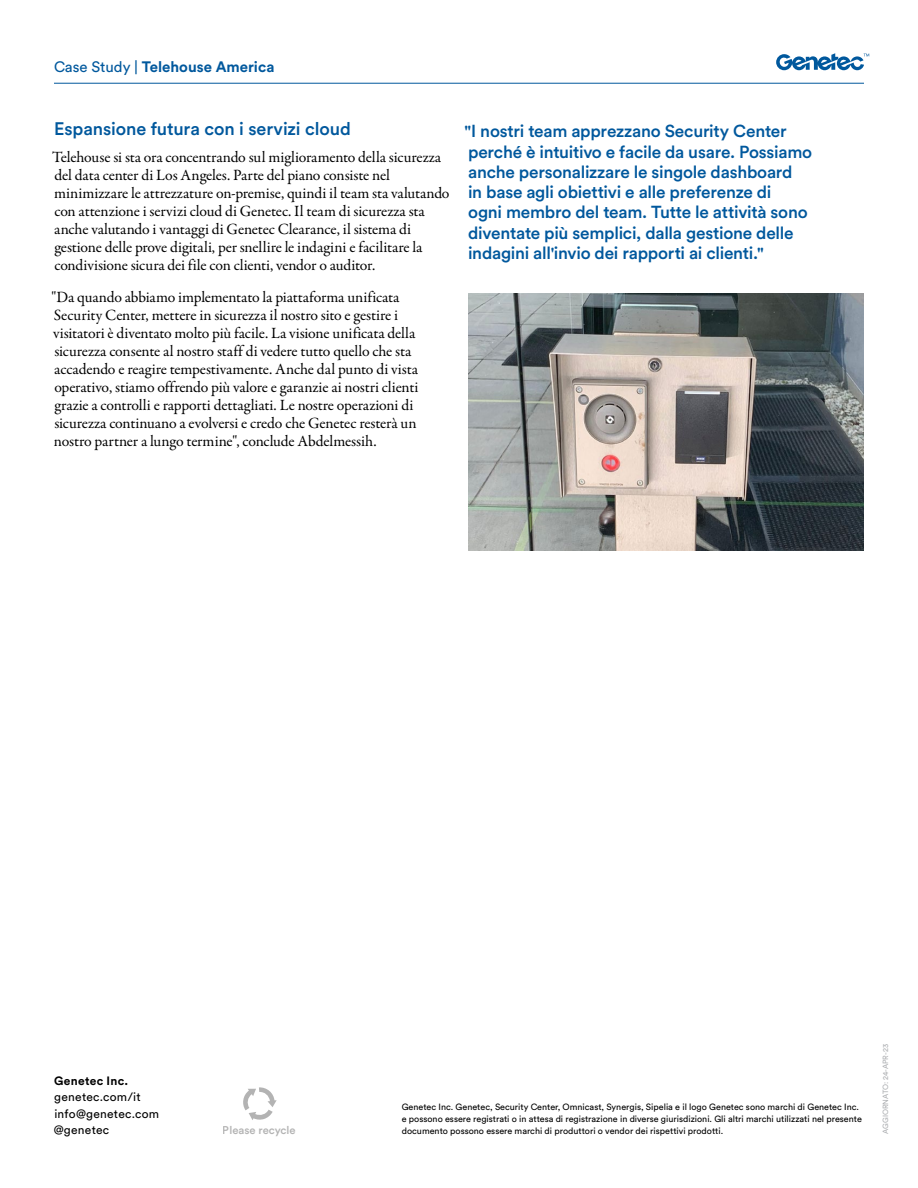
<style>
.page{position:relative;width:918px;height:1188px;background:#fff}
.page>*{position:absolute;margin:0;border:0;box-sizing:border-box;transform-origin:0 0}
.Subhead_1{font:500 18px "Circular Pro";letter-spacing:-.005em;color:#00589d}
.t1{font:500 17.25px/20.2px "Circular Pro";letter-spacing:-.015em;color:#00589d}
.Body_Text{font:15.75px/18px "Garamond Premr Pro";letter-spacing:-.01em;color:#000}
.Document_Type{font:700 15px "Circular Pro";color:#00589d}
.Contact_Info_Text{font:12px "Circular Pro";letter-spacing:.02em;color:#000}
.Contact_Info_Heading{font:700 12px "Circular Pro";letter-spacing:.025em;color:#000}
.t2{font:500 11.1px "Circular Pro";color:#b3b3b3}
.Copyright{font:9px/12px "Circular Pro";color:#000}
.DOC_CODE{font:7.5px "Circular Pro";color:#adafb2}
.s1{font-weight:400}
</style>
<div class="page">
<hr style="left:54px;top:83px;width:810px;height:1px;background:#00589d">
<svg style="left:776px;top:53px;width:93px;height:17px"></svg>
<img style="left:468px;top:293px;width:396px;height:258px">
<svg style="left:243px;top:1087px;width:34px;height:33px"></svg>
<p class="Document_Type" style="left:54px;top:56px;width:222px"><span class="s1">Case Study |</span> Telehouse America</p>
<p class="Subhead_1" style="left:54px;top:116px;width:298px">Espansione futura con i servizi cloud</p>
<p class="Body_Text" style="left:52px;top:148px;width:399px">Telehouse si sta ora concentrando sul miglioramento della sicurezza del data center di Los Angeles. Parte del piano consiste nel minimizzare le attrezzature on-premise, quindi il team sta valutando con attenzione i servizi cloud di Genetec. Il team di sicurezza sta anche valutando i vantaggi di Genetec Clearance, il sistema di gestione delle prove digitali, per snellire le indagini e facilitare la condivisione sicura dei file con clienti, vendor o auditor.</p>
<p class="Body_Text" style="left:51px;top:288px;width:368px">"Da quando abbiamo implementato la piattaforma unificata Security Center, mettere in sicurezza il nostro sito e gestire i visitatori è diventato molto più facile. La visione unificata della sicurezza consente al nostro staff di vedere tutto quello che sta accadendo e reagire tempestivamente. Anche dal punto di vista operativo, stiamo offrendo più valore e garanzie ai nostri clienti grazie a controlli e rapporti dettagliati. Le nostre operazioni di sicurezza continuano a evolversi e credo che Genetec resterà un nostro partner a lungo termine", conclude Abdelmessih.</p>
<p class="t1" style="left:465px;top:120px;width:349px">"I nostri team apprezzano Security Center perché è intuitivo e facile da usare. Possiamo anche personalizzare le singole dashboard<br>in base agli obiettivi e alle preferenze di<br>ogni membro del team. Tutte le attività sono diventate più semplici, dalla gestione delle indagini all'invio dei rapporti ai clienti."</p>
<p class="Contact_Info_Heading" style="left:54px;top:1072px;width:76px">Genetec Inc.</p>
<p class="Contact_Info_Text" style="left:54px;top:1089px;width:88px">genetec.com/it</p>
<p class="Contact_Info_Text" style="left:54px;top:1105px;width:106px">info@genetec.com</p>
<p class="Contact_Info_Text" style="left:54px;top:1122px;width:57px">@genetec</p>
<p class="t2" style="left:223px;top:1122px;width:74px">Please recycle</p>
<p class="Copyright" style="left:402px;top:1100px;width:462px">Genetec Inc. Genetec, Security Center, Omnicast, Synergis, Sipelia e il logo Genetec sono marchi di Genetec Inc. e possono essere registrati o in attesa di registrazione in diverse giurisdizioni. Gli altri marchi utilizzati nel presente documento possono essere marchi di produttori o vendor dei rispettivi prodotti.</p>
<p class="DOC_CODE" style="left:881px;top:1134px;width:91px;rotate:-90deg">AGGIORNATO: 24-APR-23</p>
</div>
